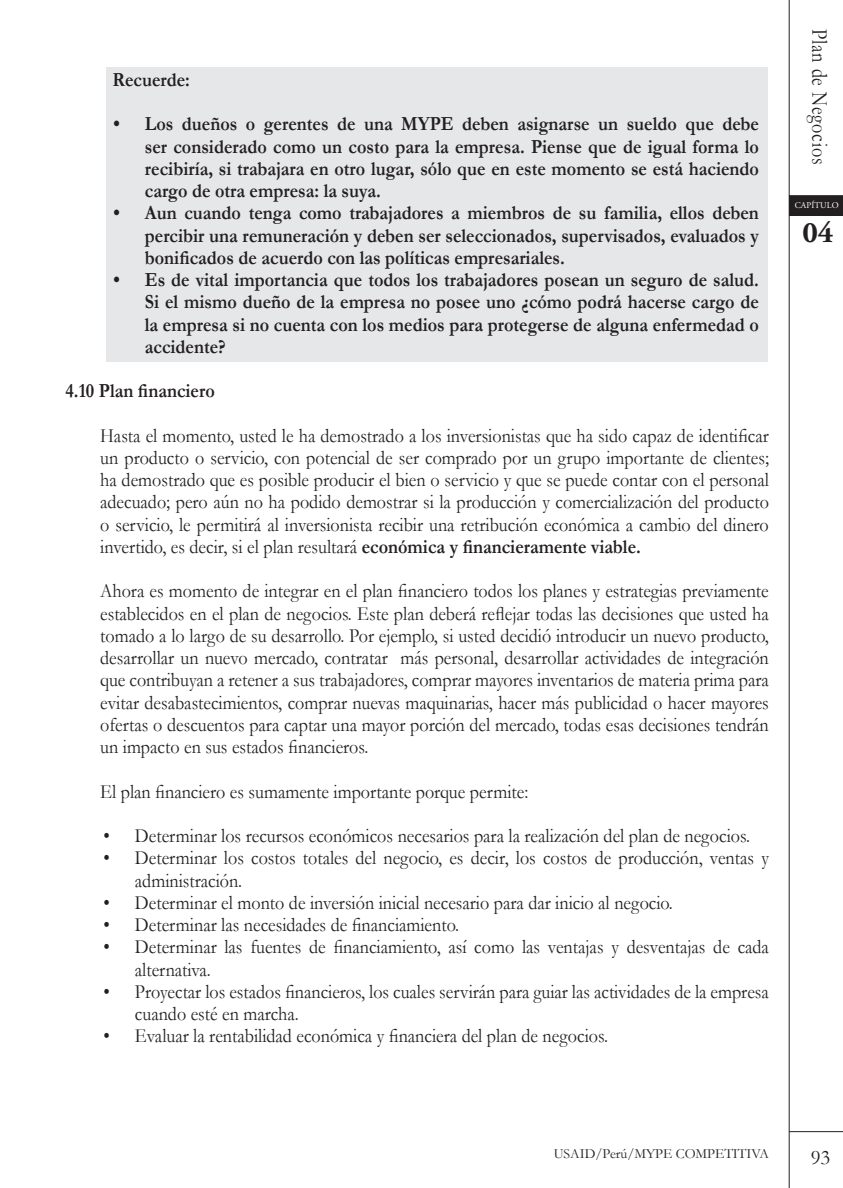
<style>
.page{position:relative;width:843px;height:1188px;background:#fff}
.page>*{position:absolute;margin:0;border:0;box-sizing:border-box;transform-origin:0 0}
.PIE_DE_PAG_LUCHO{font:700 29.75px "Adobe Garamond Pro";color:#231f20}
.t1{font:22.75px "Garamond";letter-spacing:.04em;color:#231f20;scale:.8 1}
.t2{font:21px "Garamond";color:#231f20}
.PIE_DE_PAG_LUCHO-2{font:20.12px/22.2px "Garamond";color:#231f20;scale:.9 1}
.PIE_DE_PAG_LUCHO-3{font:700 20.12px/22.2px "Garamond";color:#231f20;text-align:justify;scale:.9 1}
.t3{font:14px "Garamond";color:#231f20}
.PIE_DE_PAG_LUCHO-4{font:8.75px "Adobe Garamond Pro";letter-spacing:.015em;color:#fff}
.s1{font-weight:700}
</style>
<div class="page">
<hr style="left:789px;top:0;width:1px;height:1187px;background:#231f20">
<hr style="left:789px;top:1130px;width:54px;height:1px;background:#231f20">
<hr style="left:789px;top:195px;width:54px;height:1px;background:#231f20">
<div style="left:789px;top:196px;width:54px;height:19px;background:#231f20"></div>
<div style="left:106px;top:68px;width:662px;height:294px;background:#e6e7e9"></div>
<p class="PIE_DE_PAG_LUCHO-3" style="left:113px;top:68px;width:87px">Recuerde:</p>
<p class="PIE_DE_PAG_LUCHO-3" style="left:145px;top:113px;width:684px;text-indent:-32px">• Los dueños o gerentes de una MYPE deben asignarse un sueldo que debe ser considerado como un costo para la empresa. Piense que de igual forma lo recibiría, si trabajara en otro lugar, sólo que en este momento se está haciendo cargo de otra empresa: la suya.</p>
<p class="PIE_DE_PAG_LUCHO-3" style="left:145px;top:202px;width:684px;text-indent:-32px">• Aun cuando tenga como trabajadores a miembros de su familia, ellos deben percibir una remuneración y deben ser seleccionados, supervisados, evaluados y bonificados de acuerdo con las políticas empresariales.</p>
<p class="PIE_DE_PAG_LUCHO-3" style="left:145px;top:268px;width:684px;text-indent:-32px">• Es de vital importancia que todos los trabajadores posean un seguro de salud.<br>Si el mismo dueño de la empresa no posee uno ¿cómo podrá hacerse cargo de la empresa si no cuenta con los medios para protegerse de alguna enfermedad o accidente?</p>
<p class="PIE_DE_PAG_LUCHO-3" style="left:65px;top:380px;width:168px">4.10 Plan financiero</p>
<p class="PIE_DE_PAG_LUCHO-2" style="left:100px;top:423px;width:744px;text-align:justify">Hasta el momento, usted le ha demostrado a los inversionistas que ha sido capaz de identificar un producto o servicio, con potencial de ser comprado por un grupo importante de clientes; ha demostrado que es posible producir el bien o servicio y que se puede contar con el personal adecuado; pero aún no ha podido demostrar si la producción y comercialización del producto o servicio, le permitirá al inversionista recibir una retribución económica a cambio del dinero invertido, es decir, si el plan resultará <span class="s1">económica y financieramente viable.</span></p>
<p class="PIE_DE_PAG_LUCHO-2" style="left:100px;top:579px;width:744px;text-align:justify">Ahora es momento de integrar en el plan financiero todos los planes y estrategias previamente establecidos en el plan de negocios. Este plan deberá reflejar todas las decisiones que usted ha tomado a lo largo de su desarrollo. Por ejemplo, si usted decidió introducir un nuevo producto, desarrollar un nuevo mercado, contratar más personal, desarrollar actividades de integración que contribuyan a retener a sus trabajadores, comprar mayores inventarios de materia prima para evitar desabastecimientos, comprar nuevas maquinarias, hacer más publicidad o hacer mayores ofertas o descuentos para captar una mayor porción del mercado, todas esas decisiones tendrán un impacto en sus estados financieros.</p>
<p class="PIE_DE_PAG_LUCHO-2" style="left:100px;top:779px;width:477px">El plan financiero es sumamente importante porque permite:</p>
<p class="PIE_DE_PAG_LUCHO-2" style="left:103px;top:823px;width:720px">• Determinar los recursos económicos necesarios para la realización del plan de negocios.</p>
<p class="PIE_DE_PAG_LUCHO-2" style="left:135px;top:846px;width:706px;text-indent:-32px">• Determinar los costos totales del negocio, es decir, los costos de producción, ventas y administración.</p>
<p class="PIE_DE_PAG_LUCHO-2" style="left:103px;top:890px;width:634px">• Determinar el monto de inversión inicial necesario para dar inicio al negocio.</p>
<p class="PIE_DE_PAG_LUCHO-2" style="left:103px;top:912px;width:396px">• Determinar las necesidades de financiamiento.</p>
<p class="PIE_DE_PAG_LUCHO-2" style="left:135px;top:935px;width:706px;text-indent:-32px">• Determinar las fuentes de financiamiento, así como las ventajas y desventajas de cada alternativa.</p>
<p class="PIE_DE_PAG_LUCHO-2" style="left:135px;top:979px;width:706px;text-indent:-32px">• Proyectar los estados financieros, los cuales servirán para guiar las actividades de la empresa cuando esté en marcha.</p>
<p class="PIE_DE_PAG_LUCHO-2" style="left:103px;top:1024px;width:562px">• Evaluar la rentabilidad económica y financiera del plan de negocios.</p>
<p class="t1" style="left:835px;top:29px;width:170px;rotate:90deg">Plan de Negocios</p>
<p class="PIE_DE_PAG_LUCHO-4" style="left:795px;top:200px;width:46px">CAPÍTULO</p>
<p class="PIE_DE_PAG_LUCHO" style="left:802px;top:215px;width:32px">04</p>
<p class="t3" style="left:554px;top:1143px;width:153px">USAID/Perú/MYPE Compe</p>
<p class="t3" style="left:724px;top:1143px;width:42px">titiva</p>
<p class="t2" style="left:811px;top:1143px;width:21px">93</p>
</div>
